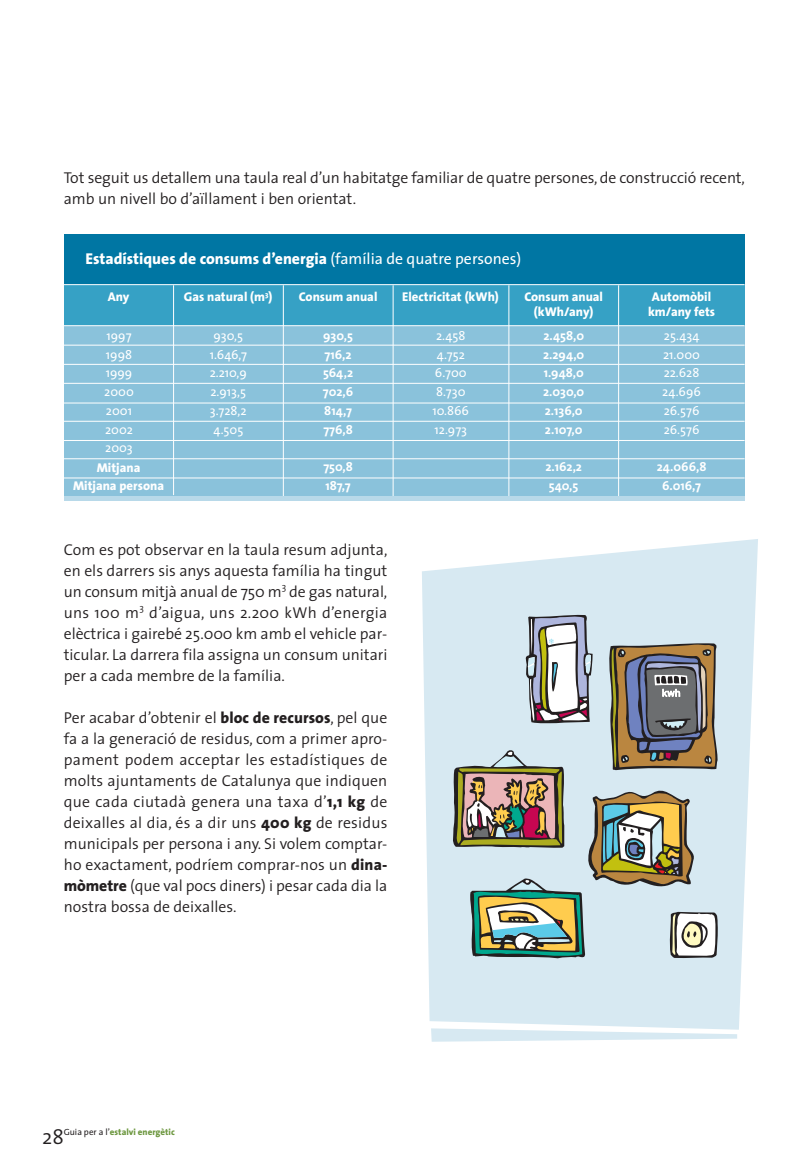
<style>
.page{position:relative;width:809px;height:1170px;background:#fff}
.page>*{position:absolute;margin:0;border:0;box-sizing:border-box;transform-origin:0 0}
.t1{font:300 21px "The Sans";color:#231f20}
.t2{font:300 15.75px/21px "The Sans";letter-spacing:-.005em;color:#231f20;text-align:justify}
.t3{font:800 15.75px "The Sans";color:#fff}
.t4{font:12.75px/18.8px "The Sans";color:#fff}
.t5{font:700 12.75px/18.8px "The Sans";color:#fff}
.t6{font:800 12.75px/15px "The Sans";color:#fff;text-align:center}
.t7{font:800 9px "The Sans";color:#6e9841}
.s1{font-weight:400}
.s2{font-weight:800}
.s3{font-weight:400;color:#231f20}
</style>
<div class="page">
<div style="left:64px;top:234px;width:680px;height:51px;background:#0076a3"></div>
<div style="left:64px;top:285px;width:680px;height:41px;background:#36a1c5"></div>
<div style="left:64px;top:326px;width:680px;height:172px;background:#8ac2db"></div>
<hr style="left:173px;top:285px;width:1px;height:210px;background:#fff">
<hr style="left:393px;top:285px;width:1px;height:212px;background:#fff">
<hr style="left:283px;top:285px;width:1px;height:212px;background:#fff">
<hr style="left:508px;top:285px;width:1px;height:212px;background:#fff">
<hr style="left:618px;top:285px;width:1px;height:211px;background:#fff">
<hr style="left:64px;top:345px;width:680px;height:1px;background:#fff">
<hr style="left:64px;top:364px;width:680px;height:1px;background:#fff">
<hr style="left:64px;top:383px;width:680px;height:1px;background:#fff">
<hr style="left:64px;top:403px;width:680px;height:1px;background:#fff">
<hr style="left:64px;top:421px;width:680px;height:1px;background:#fff">
<hr style="left:64px;top:440px;width:680px;height:1px;background:#fff">
<hr style="left:64px;top:458px;width:680px;height:1px;background:#fff">
<hr style="left:64px;top:478px;width:680px;height:1px;background:#fff">
<hr style="left:64px;top:496px;width:680px;height:4px;background:#b8d9e9">
<hr style="left:64px;top:284px;width:680px;height:1px;background:#fff">
<hr style="left:64px;top:325px;width:680px;height:1px;background:#fff">
<svg style="left:422px;top:539px;width:336px;height:491px;fill:#d7e9f2"></svg>
<svg style="left:431px;top:1028px;width:306px;height:14px"></svg>
<svg style="left:451px;top:614px;width:267px;height:345px;background:#b0b6b0"></svg>
<p class="t2" style="left:64px;top:169px;width:682px">Tot seguit us detallem una taula real d’un habitatge familiar de quatre persones, de construcció recent, amb un nivell bo d’aïllament i ben orientat.</p>
<p class="t3" style="left:85px;top:253px;width:437px">Estadístiques de consums d’energia <span class="s1">(família de quatre persones)</span></p>
<p class="t6" style="left:108px;top:291px;width:23px">Any</p>
<p class="t6" style="left:184px;top:291px;width:90px">Gas natural (m<sup>3</sup>)</p>
<p class="t6" style="left:299px;top:291px;width:80px">Consum anual</p>
<p class="t4" style="left:104px;top:327px;width:31px">1997<br>1998<br>1999<br>2000<br>2001<br>2002<br>2003</p>
<p class="t6" style="left:402px;top:291px;width:98px">Electricitat (kWh)</p>
<p class="t6" style="left:524px;top:291px;width:80px">Consum anual (kWh/any)</p>
<p class="t6" style="left:648px;top:291px;width:69px">Automòbil km/any fets</p>
<p class="t4" style="left:432px;top:327px;width:38px;text-align:center">2.458<br>4.752<br>6.700<br>8.730<br>10.866<br>12.973</p>
<p class="t5" style="left:543px;top:327px;width:43px">2.458,0<br>2.294,0<br>1.948,0<br>2.030,0<br>2.136,0<br>2.107,0</p>
<p class="t5" style="left:545px;top:459px;width:38px">2.162,2<br>540,5</p>
<p class="t4" style="left:210px;top:327px;width:39px;text-align:center">930,5<br>1.646,7<br>2.210,9<br>2.913,5<br>3.728,2<br>4.505</p>
<p class="t5" style="left:323px;top:327px;width:32px">930,5<br>716,2<br>564,2<br>702,6<br>814,7<br>776,8</p>
<p class="t5" style="left:323px;top:459px;width:31px">750,8<br>187,7</p>
<p class="t4" style="left:662px;top:327px;width:40px">25.434<br>21.000<br>22.628<br>24.696<br>26.576<br>26.576</p>
<p class="t5" style="left:656px;top:459px;width:51px;text-align:center">24.066,8<br>6.016,7</p>
<p class="t6" style="left:73px;top:460px;width:92px;line-height:18.5px">Mitjana<br>Mitjana persona</p>
<p class="t2" style="left:64px;top:540px;width:325px">Com es pot observar en la taula resum adjunta, en els darrers sis anys aquesta família ha tingut un consum mitjà anual de 750 m<sup>3</sup> de gas natural, uns 100 m<sup>3</sup> d’aigua, uns 2.200 kWh d’energia elèctrica i gairebé 25.000 km amb el vehicle par&shy;ticular. La darrera fila assigna un consum unitari per a cada membre de la família.</p>
<p class="t2" style="left:64px;top:708px;width:325px">Per acabar d’obtenir el <span class="s2">bloc de recursos</span>, pel que fa a la generació de residus, com a primer apro&shy;pament podem acceptar les estadístiques de molts ajuntaments de Catalunya que indiquen que cada ciutadà genera una taxa d’<span class="s2">1,1 kg</span> de deixalles al dia, és a dir uns <span class="s2">400 kg</span> de residus municipals per persona i any. Si volem comptar&shy;ho exactament, podríem comprar-nos un <span class="s2">dina&shy;mòmetre</span> (que val pocs diners) i pesar cada dia la nostra bossa de deixalles.</p>
<p class="t7" style="left:64px;top:1128px;width:113px"><span class="s3">Guia per a l’</span>estalvi energètic</p>
<h1 class="t1" style="left:42px;top:1130px;width:23px">28</h1>
</div>
